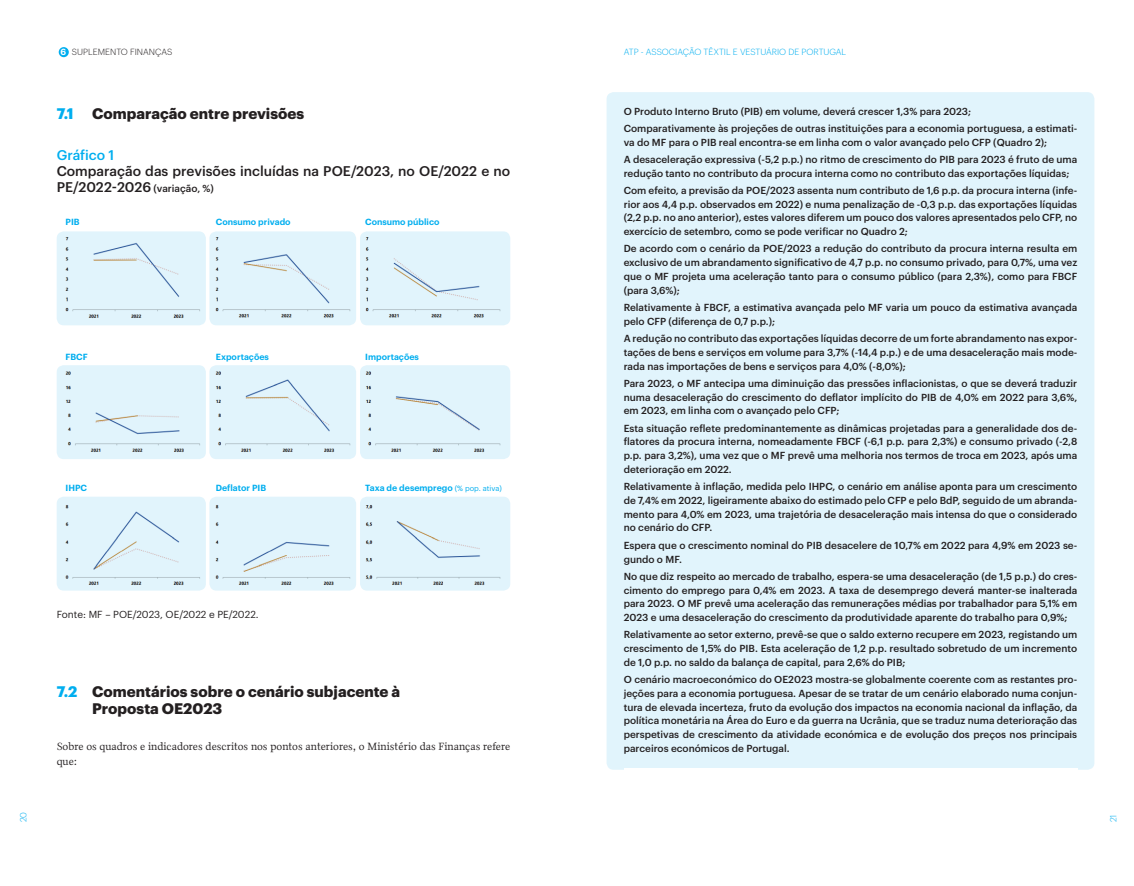
<style>
.page{position:relative;width:1134px;height:886px;background:#fff}
.page>*{position:absolute;margin:0;border:0;box-sizing:border-box;transform-origin:0 0}
.t1{font:700 15px/17.5px "Graphik";color:#231f20}
.t2{font:500 13.75px/16.2px "Graphik";color:#231f20}
.t3{font:500 13.75px "Graphik";color:#00aeef}
.t4{font:10.75px/14.5px "Quiosco One";color:#231f20}
.t5{font:500 10px/13.8px "Graphik";color:#231f20;text-align:justify}
.t6{font:10px "Graphik";color:#231f20}
.t7{font:600 8.75px "Graphik";color:#00aeef}
.t8{font:300 8.75px "Graphik";color:#00aeef}
.t9{font:300 8.75px "Graphik";color:#231f20}
.s1{font-weight:600;color:#fff}
.s2{color:#00aeef}
.s3{font-size:10px}
.s4{font-weight:400;font-size:7.5px}
</style>
<div class="page">
<div style="left:59px;top:47px;width:10px;height:10px;background:#00aeef;border-radius:50%"></div>
<div style="left:606px;top:92px;width:488px;height:678px;background:#e1f4fc;border-radius:7px"></div>
<div style="left:624px;top:768px;width:453px;height:11px;background:#fff"></div>
<div style="left:57px;top:231px;width:149px;height:94px;background:#e1f4fc;border-radius:7px"></div>
<div style="left:57px;top:365px;width:149px;height:94px;background:#e1f4fc;border-radius:7px"></div>
<div style="left:57px;top:497px;width:149px;height:93px;background:#e1f4fc;border-radius:7px"></div>
<div style="left:209px;top:231px;width:147px;height:94px;background:#e1f4fc;border-radius:7px"></div>
<div style="left:209px;top:365px;width:147px;height:94px;background:#e1f4fc;border-radius:7px"></div>
<div style="left:209px;top:497px;width:147px;height:93px;background:#e1f4fc;border-radius:7px"></div>
<div style="left:360px;top:231px;width:150px;height:94px;background:#e1f4fc;border-radius:7px"></div>
<div style="left:360px;top:365px;width:150px;height:94px;background:#e1f4fc;border-radius:7px"></div>
<div style="left:360px;top:497px;width:150px;height:93px;background:#e1f4fc;border-radius:7px"></div>
<p class="t9" style="left:60px;top:46px;width:113px"><span class="s1">6</span> SUPLEMENTO FINANÇAS</p>
<p class="t8" style="left:624px;top:46px;width:224px">ATP - ASSOCIAÇÃO TÊXTIL E VESTUÁRIO DE PORTUGAL</p>
<h1 class="t1" style="left:57px;top:103px;width:249px"><span class="s2">7.1</span> Comparação entre previsões</h1>
<h2 class="t3" style="left:57px;top:144px;width:59px">Gráfico 1</h2>
<h2 class="t2" style="left:57px;top:162px;width:455px">Comparação das previsões incluídas na POE/2023, no OE/2022 e no<br>PE/2022-2026 <span class="s3">(variação, %)</span></h2>
<p class="t7" style="left:66px;top:215px;width:16px">PIB</p>
<p class="t7" style="left:216px;top:215px;width:76px">Consumo privado</p>
<p class="t7" style="left:365px;top:215px;width:76px">Consumo público</p>
<p class="t7" style="left:66px;top:350px;width:24px">FBCF</p>
<p class="t7" style="left:216px;top:350px;width:55px">Exportações</p>
<p class="t7" style="left:365px;top:350px;width:55px">Importações</p>
<p class="t7" style="left:66px;top:481px;width:23px">IHPC</p>
<p class="t7" style="left:216px;top:481px;width:52px">Deflator PIB</p>
<p class="t7" style="left:365px;top:481px;width:138px">Taxa de desemprego <span class="s4">(% pop. ativa)</span></p>
<p class="t6" style="left:57px;top:607px;width:203px">Fonte: MF – POE/2023, OE/2022 e PE/2022.</p>
<h1 class="t1" style="left:92px;top:681px;width:310px;text-indent:-35px"><span class="s2">7.2</span> Comentários sobre o cenário subjacente à<br>Proposta OE2023</h1>
<p class="t4" style="left:57px;top:739px;width:455px">Sobre os quadros e indicadores descritos nos pontos anteriores, o Ministério das Finanças refere que:</p>
<p class="t5" style="left:624px;top:101px;width:455px;line-height:17.2px">O Produto Interno Bruto (PIB) em volume, deverá crescer 1,3% para 2023;<br>Comparativamente às projeções de outras instituições para a economia portuguesa, a estimati-</p>
<p class="t5" style="left:624px;top:132px;width:455px;line-height:17.2px">va do MF para o PIB real encontra-se em linha com o valor avançado pelo CFP (Quadro 2);<br>A desaceleração expressiva (-5,2 p.p.) no ritmo de crescimento do PIB para 2023 é fruto de uma</p>
<p class="t5" style="left:624px;top:163px;width:455px;line-height:17.2px">redução tanto no contributo da procura interna como no contributo das exportações líquidas;<br>Com efeito, a previsão da POE/2023 assenta num contributo de 1,6 p.p. da procura interna (infe-</p>
<p class="t5" style="left:624px;top:196px;width:455px">rior aos 4,4 p.p. observados em 2022) e numa penalização de -0,3 p.p. das exportações líquidas (2,2 p.p. no ano anterior), estes valores diferem um pouco dos valores apresentados pelo CFP, no exercício de setembro, como se pode verificar no Quadro 2;</p>
<p class="t5" style="left:624px;top:241px;width:455px">De acordo com o cenário da POE/2023 a redução do contributo da procura interna resulta em exclusivo de um abrandamento significativo de 4,7 p.p. no consumo privado, para 0,7%, uma vez que o MF projeta uma aceleração tanto para o consumo público (para 2,3%), como para FBCF (para 3,6%);</p>
<p class="t5" style="left:624px;top:300px;width:455px">Relativamente à FBCF, a estimativa avançada pelo MF varia um pouco da estimativa avançada pelo CFP (diferença de 0,7 p.p.);</p>
<p class="t5" style="left:624px;top:331px;width:455px">A redução no contributo das exportações líquidas decorre de um forte abrandamento nas expor&shy;tações de bens e serviços em volume para 3,7% (-14,4 p.p.) e de uma desaceleração mais mode&shy;rada nas importações de bens e serviços para 4,0% (-8,0%);</p>
<p class="t5" style="left:624px;top:375px;width:455px">Para 2023, o MF antecipa uma diminuição das pressões inflacionistas, o que se deverá traduzir numa desaceleração do crescimento do deflator implícito do PIB de 4,0% em 2022 para 3,6%, em 2023, em linha com o avançado pelo CFP;</p>
<p class="t5" style="left:624px;top:420px;width:455px">Esta situação reflete predominantemente as dinâmicas projetadas para a generalidade dos de&shy;flatores da procura interna, nomeadamente FBCF (-6,1 p.p. para 2,3%) e consumo privado (-2,8 p.p. para 3,2%), uma vez que o MF prevê uma melhoria nos termos de troca em 2023, após uma deterioração em 2022.</p>
<p class="t5" style="left:624px;top:479px;width:455px">Relativamente à inflação, medida pelo IHPC, o cenário em análise aponta para um crescimento de 7,4% em 2022, ligeiramente abaixo do estimado pelo CFP e pelo BdP, seguido de um abranda&shy;mento para 4,0% em 2023, uma trajetória de desaceleração mais intensa do que o considerado no cenário do CFP.</p>
<p class="t5" style="left:624px;top:537px;width:455px">Espera que o crescimento nominal do PIB desacelere de 10,7% em 2022 para 4,9% em 2023 se&shy;gundo o MF.</p>
<p class="t5" style="left:624px;top:568px;width:455px">No que diz respeito ao mercado de trabalho, espera-se uma desaceleração (de 1,5 p.p.) do cres&shy;cimento do emprego para 0,4% em 2023. A taxa de desemprego deverá manter-se inalterada para 2023. O MF prevê uma aceleração das remunerações médias por trabalhador para 5,1% em 2023 e uma desaceleração do crescimento da produtividade aparente do trabalho para 0,9%;</p>
<p class="t5" style="left:624px;top:627px;width:455px">Relativamente ao setor externo, prevê-se que o saldo externo recupere em 2023, registando um crescimento de 1,5% do PIB. Esta aceleração de 1,2 p.p. resultado sobretudo de um incremento de 1,0 p.p. no saldo da balança de capital, para 2,6% do PIB;</p>
<p class="t5" style="left:624px;top:672px;width:455px">O cenário macroeconómico do OE2023 mostra-se globalmente coerente com as restantes pro&shy;jeções para a economia portuguesa. Apesar de se tratar de um cenário elaborado numa conjun&shy;tura de elevada incerteza, fruto da evolução dos impactos na economia nacional da inflação, da política monetária na Área do Euro e da guerra na Ucrânia, que se traduz numa deterioração das perspetivas de crescimento da atividade económica e de evolução dos preços nos principais parceiros económicos de Portugal.</p>
<p class="t8" style="left:17px;top:822px;width:12px;rotate:-90deg">20</p>
<p class="t8" style="left:1107px;top:822px;width:9px;rotate:-90deg">21</p>
</div>
